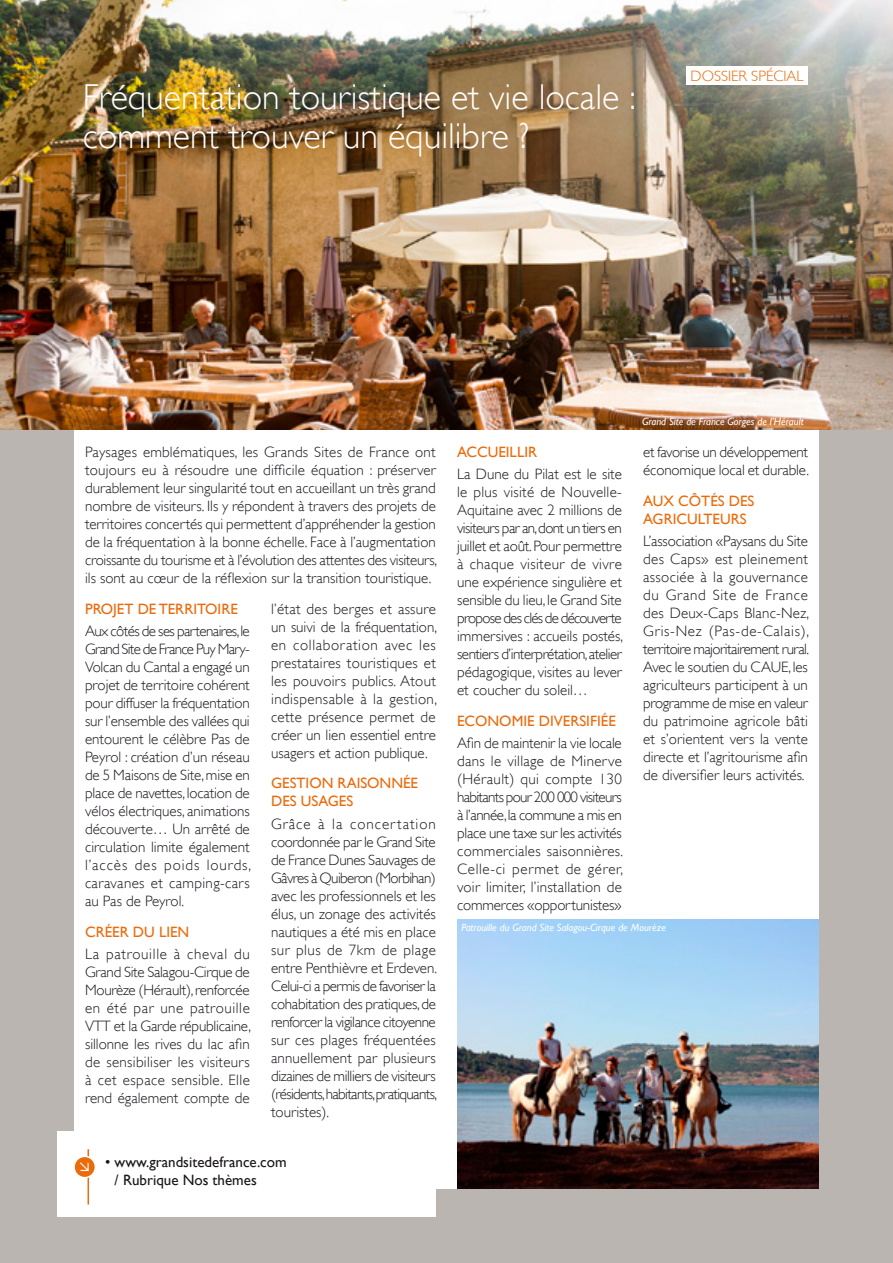
<style>
.page{position:relative;width:893px;height:1263px;background:#bbb5b2}
.page>*{position:absolute;margin:0;border:0;box-sizing:border-box;transform-origin:0 0}
.t1{font:300 36px/39px "Gill Sans";color:#fff}
.t2{font:300 15px/18px "Gill Sans";color:#1a171c;text-align:justify}
.t3{font:15px/18px "Gill Sans";color:#eb6a0a}
.t4{font:300 15px/18px "Gill Sans";letter-spacing:-.02em;color:#1a171c}
.t5{font:15px/18px "Gill Sans";color:#1a171c}
.t6{font:300 15px "Gill Sans";color:#eb6a0a}
.t7{font:italic 10.5px "Gill Sans";color:#fff}
</style>
<div class="page">
<div style="left:74px;top:230px;width:745px;height:958px;background:#fff"></div>
<img style="left:0;top:0;width:893px;height:429px">
<div style="left:686px;top:66px;width:122px;height:19px;background:#fff"></div>
<img style="left:457px;top:919px;width:362px;height:269px">
<div style="left:58px;top:1131px;width:378px;height:86px;background:#fff"></div>
<hr style="left:88px;top:1149px;width:1px;height:55px;background:#eb6a0a">
<div style="left:74px;top:1156px;width:21px;height:21px;background:#eb6a0a;border-radius:50%"></div>
<div style="left:73px;top:1155px;width:23px;height:23px;border:2px solid #fff;border-radius:50%"></div>
<h1 class="t1" style="left:83px;top:78px;width:554px">Fréquentation touristique et vie locale : comment trouver un équilibre ?</h1>
<p class="t6" style="left:690px;top:67px;width:115px">dOSSIER SPÉCIAL</p>
<p class="t7" style="left:642px;top:416px;width:163px">Grand Site de France Gorges de l’Hérault</p>
<p class="t2" style="left:85px;top:443px;width:354px">Paysages emblématiques, les Grands Sites de France ont toujours eu à résoudre une difficile équation : préserver durablement leur singularité tout en accueillant un très grand nombre de visiteurs. Ils y répondent à travers des projets de territoires concertés qui permettent d’appréhender la gestion de la fréquentation à la bonne échelle. Face à l’augmentation croissante du tourisme et à l’évolution des attentes des visiteurs, ils sont au cœur de la réflexion sur la transition touristique.</p>
<p class="t3" style="left:85px;top:599px;width:154px">PROJET DE TERRITOIRE</p>
<p class="t2" style="left:85px;top:622px;width:168px">Aux côtés de ses partenaires, le Grand Site de France Puy Mary-Volcan du Cantal a engagé un projet de territoire cohérent pour diffuser la fréquentation sur l’ensemble des vallées qui entourent le célèbre Pas de Peyrol : création d’un réseau de 5 Maisons de Site, mise en place de navettes, location de vélos électriques, animations découverte… Un arrêté de circulation limite également l’accès des poids lourds, caravanes et camping-cars au Pas de Peyrol.</p>
<p class="t3" style="left:85px;top:922px;width:106px">CRÉER DU LIEN</p>
<p class="t2" style="left:85px;top:945px;width:168px">La patrouille à cheval du Grand Site Salagou-Cirque de Mourèze (Hérault), renforcée en été par une patrouille VTT et la Garde républicaine, sillonne les rives du lac afin de sensibiliser les visiteurs à cet espace sensible. Elle rend également compte de</p>
<p class="t2" style="left:271px;top:600px;width:167px">l’état des berges et assure un suivi de la fréquentation, en collaboration avec les prestataires touristiques et les pouvoirs publics. Atout indispensable à la gestion, cette présence permet de créer un lien essentiel entre usagers et action publique.</p>
<p class="t3" style="left:271px;top:774px;width:148px">GESTION RAISONNÉE<br>DES USAGES</p>
<p class="t2" style="left:271px;top:815px;width:167px">Grâce à la concertation coordonnée par le Grand Site de France Dunes Sauvages de Gâvres à Quiberon (Morbihan) avec les professionnels et les élus, un zonage des activités nautiques a été mis en place sur plus de 7km de plage entre Penthièvre et Erdeven.<br>Celui-ci a permis de favoriser la cohabitation des pratiques, de renforcer la vigilance citoyenne sur ces plages fréquentées annuellement par plusieurs dizaines de milliers de visiteurs (résidents,habitants,pratiquants, touristes).</p>
<p class="t5" style="left:115px;top:1153px;width:174px;text-indent:-9px">• WWW.GRANDSITEDEFRANCE.COM / RUBRIQUE NOS THÈMES</p>
<p class="t3" style="left:457px;top:443px;width:82px">ACCUEILLIR</p>
<p class="t2" style="left:457px;top:465px;width:167px">La Dune du Pilat est le site le plus visité de nouvelle-Aquitaine avec 2 millions de visiteurs par an, dont un tiers en juillet et août. Pour permettre à chaque visiteur de vivre une expérience singulière et sensible du lieu, le Grand Site propose des clés de découverte immersives : accueils postés, sentiers d’interprétation, atelier pédagogique, visites au lever et coucher du soleil…</p>
<p class="t3" style="left:457px;top:712px;width:160px">ECONOMIE DIVERSIFIÉE</p>
<p class="t2" style="left:457px;top:734px;width:167px">Afin de maintenir la vie locale dans le village de Minerve (Hérault) qui compte 130 habitants pour 200 000 visiteurs à l’année, la commune a mis en place une taxe sur les activités commerciales saisonnières.<br>Celle-ci permet de gérer, voir limiter, l’installation de commerces «opportunistes»</p>
<p class="t4" style="left:643px;top:443px;width:167px">et favorise un développement économique local et durable.</p>
<p class="t3" style="left:643px;top:491px;width:113px">AUX CÔTÉS DES<br>AGRICULTEURS</p>
<p class="t2" style="left:643px;top:532px;width:167px">L’association «Paysans du Site des Caps» est pleinement associée à la gouvernance du Grand Site de France des deux-Caps Blanc-nez, Gris-nez (Pas-de-Calais), territoire majoritairement rural.<br>Avec le soutien du CAUE, les agriculteurs participent à un programme de mise en valeur du patrimoine agricole bâti et s’orientent vers la vente directe et l’agritourisme afin de diversifier leurs activités.</p>
<p class="t7" style="left:461px;top:921px;width:206px">Patrouille du Grand Site Salagou-Cirque de Mourèze</p>
</div>
